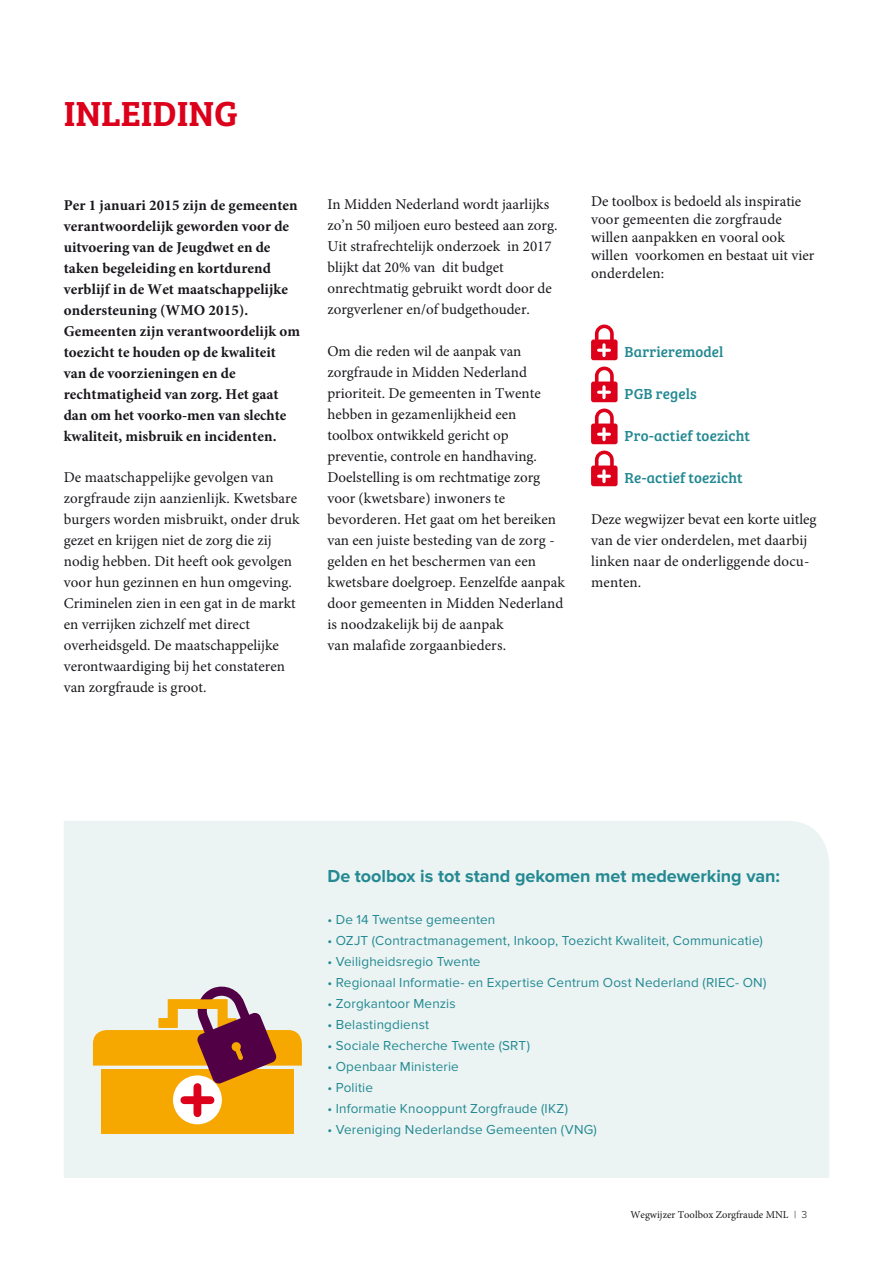
<style>
.page{position:relative;width:893px;height:1263px;background:#fff}
.page>*{position:absolute;margin:0;border:0;box-sizing:border-box;transform-origin:0 0}
.t1{font:36px "Bree Serif Sb";letter-spacing:-.005em;color:#dc001b}
.t2{font:700 18px "Proxima Nova";color:#248992}
.t3{font:15px/21px "Minion Pro";color:#1a171c}
.t4{font:700 15px/21px "Minion Pro";letter-spacing:.005em;color:#1a171c}
.t5{font:15px "Bree Serif";letter-spacing:.01em;color:#248992}
.t6{font:13.5px "Proxima Nova";letter-spacing:.01em;color:#248992}
.t7{font:10.5px "Minion Pro";color:#1a171c}
.s1{font-family:"Proxima Nova";font-weight:300}
</style>
<div class="page">
<svg style="left:591px;top:325px;width:27px;height:35px"></svg>
<svg style="left:591px;top:367px;width:27px;height:35px"></svg>
<svg style="left:591px;top:409px;width:27px;height:35px"></svg>
<svg style="left:591px;top:451px;width:27px;height:35px"></svg>
<div style="left:64px;top:821px;width:765px;height:357px;background:#ebf4f3"></div>
<div style="left:101px;top:1069px;width:193px;height:65px;background:#f7a800"></div>
<div style="left:173px;top:1075px;width:49px;height:49px;background:#fff;border-radius:50%"></div>
<div style="left:194px;top:1087px;width:7px;height:26px;background:#dc001b"></div>
<div style="left:184px;top:1096px;width:27px;height:8px;background:#dc001b"></div>
<svg style="left:93px;top:983px;width:209px;height:101px;background:#d1a671"></svg>
<h1 class="t1" style="left:64px;top:86px;width:176px">INLEIDING</h1>
<p class="t4" style="left:64px;top:194px;width:238px">Per 1 januari 2015 zijn de gemeenten verantwoordelijk geworden voor de uitvoering van de Jeugdwet en de taken begeleiding en kortdurend verblijf in de Wet maatschappelijke ondersteuning (WMO 2015).<br>Gemeenten zijn verantwoordelijk om toezicht te houden op de kwaliteit van de voorzieningen en de rechtmatigheid van zorg. Het gaat dan om het voorko-men van slechte kwaliteit, misbruik en incidenten.</p>
<p class="t3" style="left:64px;top:467px;width:237px">De maatschappelijke gevolgen van zorgfraude zijn aanzienlijk. Kwetsbare burgers worden misbruikt, onder druk gezet en krijgen niet de zorg die zij nodig hebben. Dit heeft ook gevolgen voor hun gezinnen en hun omgeving.<br>Criminelen zien in een gat in de markt en verrijken zichzelf met direct overheidsgeld. De maatschappelijke verontwaardiging bij het constateren van zorgfraude is groot.</p>
<p class="t3" style="left:327px;top:194px;width:232px">In Midden Nederland wordt jaarlijks zo’n 50 miljoen euro besteed aan zorg.<br>Uit strafrechtelijk onderzoek in 2017 blijkt dat 20% van dit budget onrechtmatig gebruikt wordt door de zorgverlener en/of budgethouder.</p>
<p class="t3" style="left:327px;top:341px;width:239px">Om die reden wil de aanpak van zorgfraude in Midden Nederland prioriteit. De gemeenten in Twente hebben in gezamenlijkheid een toolbox ontwikkeld gericht op preventie, controle en handhaving.<br>Doelstelling is om rechtmatige zorg voor (kwetsbare) inwoners te bevorderen. Het gaat om het bereiken van een juiste besteding van de zorg - gelden en het beschermen van een kwetsbare doelgroep. Eenzelfde aanpak door gemeenten in Midden Nederland is noodzakelijk bij de aanpak<br>van malafide zorgaanbieders.</p>
<p class="t3" style="left:591px;top:193px;width:225px;line-height:18px">De toolbox is bedoeld als inspiratie voor gemeenten die zorgfraude willen aanpakken en vooral ook willen voorkomen en bestaat uit vier onderdelen:</p>
<p class="t5" style="left:625px;top:341px;width:100px">Barrieremodel</p>
<p class="t5" style="left:625px;top:383px;width:74px">PGB regels</p>
<p class="t5" style="left:625px;top:425px;width:127px">Pro-actief toezicht</p>
<p class="t5" style="left:625px;top:467px;width:120px">Re-actief toezicht</p>
<p class="t3" style="left:591px;top:509px;width:227px">Deze wegwijzer bevat een korte uitleg van de vier onderdelen, met daarbij linken naar de onderliggende docu&shy;menten.</p>
<p class="t2" style="left:327px;top:866px;width:454px">De toolbox is tot stand gekomen met medewerking van:</p>
<p class="t6" style="left:327px;top:912px;width:169px">• De 14 Twentse gemeenten</p>
<p class="t6" style="left:327px;top:933px;width:437px">• OZJT (Contractmanagement, Inkoop, Toezicht Kwaliteit, Communicatie)</p>
<p class="t6" style="left:327px;top:954px;width:155px">• Veiligheidsregio Twente</p>
<p class="t6" style="left:327px;top:975px;width:440px">• Regionaal Informatie- en Expertise Centrum Oost Nederland (RIEC- ON)</p>
<p class="t6" style="left:327px;top:996px;width:130px">• Zorgkantoor Menzis</p>
<p class="t6" style="left:327px;top:1017px;width:103px">• Belastingdienst</p>
<p class="t6" style="left:327px;top:1038px;width:204px">• Sociale Recherche Twente (SRT)</p>
<p class="t6" style="left:327px;top:1059px;width:133px">• Openbaar Ministerie</p>
<p class="t6" style="left:327px;top:1080px;width:47px">• Politie</p>
<p class="t6" style="left:327px;top:1101px;width:242px">• Informatie Knooppunt Zorgfraude (IKZ)</p>
<p class="t6" style="left:327px;top:1122px;width:271px">• Vereniging Nederlandse Gemeenten (VNG)</p>
<p class="t7" style="left:630px;top:1208px;width:178px">Wegwijzer Toolbox Zorgfraude MNL <span class="s1">| 3</span></p>
</div>
